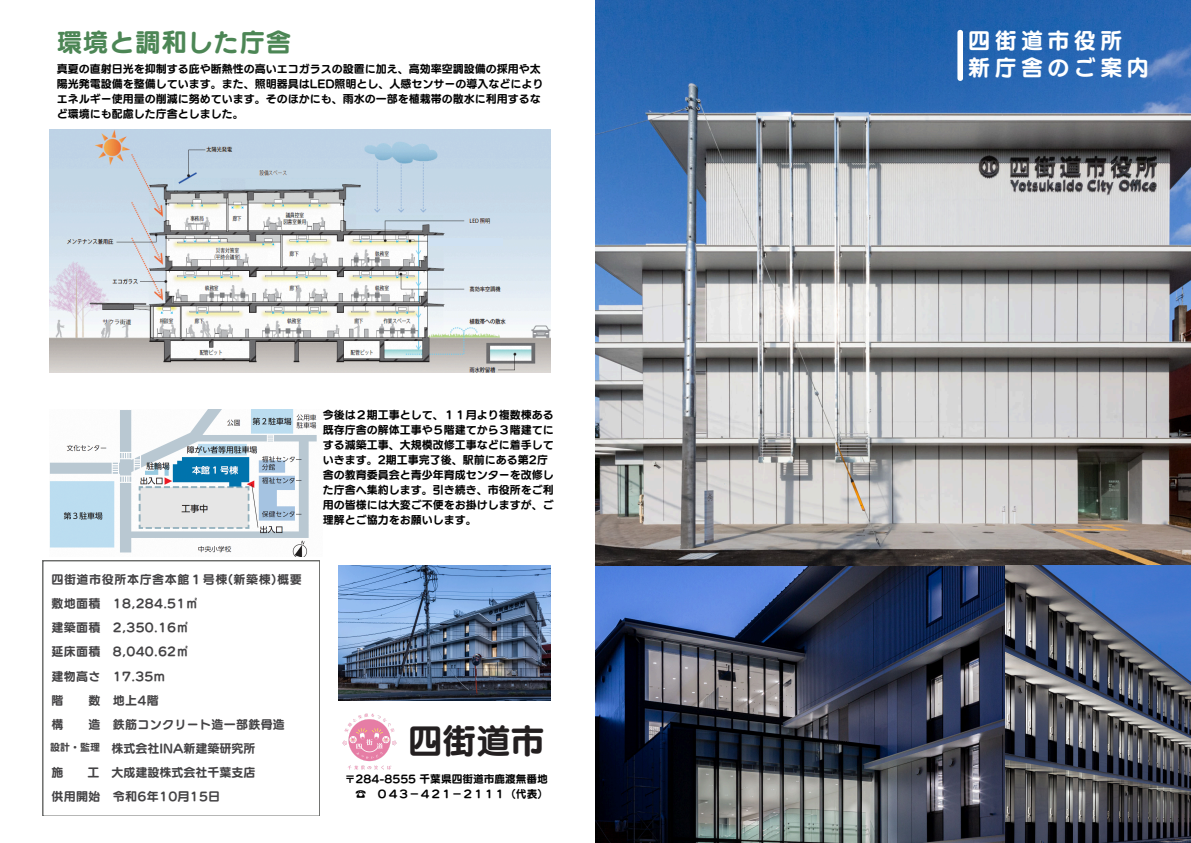
<style>
.page{position:relative;width:1191px;height:843px;background:#fff}
.page>*{position:absolute;margin:0;border:0;box-sizing:border-box;transform-origin:0 0}
.t1{font:34.2px "Canva UD Marugo Small Pr 6 N B";color:#231f20}
.t2{font:25.5px "Canva UD Marugo Small Pr 6 N B";letter-spacing:.025em;color:#4c8655}
.t3{font:22px "Canva UD Marugo Small Pr 6 N B";letter-spacing:.2em;color:#fff}
.t4{font:12px/24px "Canva UD Marugo Small Pr 6 N B";letter-spacing:.025em;color:#444345}
.t5{font:12px "Canva UD Marugo Small Pr 6 N B";color:#444345}
.t6{font:11px/15px "Canva UD Marugo Small Pr 6 N B";color:#000}
.t7{font:10.7px "Canva UD Marugo Small Pr 6 N B";color:#000}
.t8{font:10px "Canva UD Marugo Small Pr 6 N B";color:#444345}
</style>
<div class="page">
<svg style="left:43px;top:560px;width:277px;height:255px"></svg>
<img style="left:342px;top:713px;width:55px;height:57px">
<img style="left:50px;top:409px;width:267px;height:147px">
<img style="left:339px;top:565px;width:211px;height:135px">
<img style="left:50px;top:129px;width:500px;height:243px">
<div style="left:428px;top:238px;width:74px;height:7px;background:#cfe1f2"></div>
<img style="left:595px;top:0;width:595px;height:842px">
<svg style="left:957px;top:30px;width:6px;height:51px"></svg>
<h2 class="t2" style="left:57px;top:30px;width:236px">環境と調和した庁舎</h2>
<h2 class="t6" style="left:57px;top:61px;width:488px">真夏の直射日光を抑制する庇や断熱性の高いエコガラスの設置に加え、高効率空調設備の採用や太陽光発電設備を整備しています。また、照明器具はLED照明とし、人感センサーの導入などによりエネルギー使用量の削減に努めています。そのほかにも、雨水の一部を植栽帯の散水に利用するなど環境にも配慮した庁舎としました。</h2>
<h1 class="t4" style="left:51px;top:567px;width:252px">四街道市役所本庁舎本館１号棟(新築棟)概要敷地面積 18,284.51㎡<br>建築面積 2,350.16㎡<br>延床面積 8,040.62㎡<br>建物高さ 17.35m<br>階</h1>
<h1 class="t4" style="left:88px;top:687px;width:72px">数 地上4階</h1>
<h1 class="t4" style="left:51px;top:711px;width:13px">構</h1>
<h1 class="t4" style="left:88px;top:711px;width:198px">造 鉄筋コンクリート造一部鉄骨造</h1>
<h3 class="t5" style="left:111px;top:741px;width:146px">株式会社INA新建築研究所</h3>
<p class="t4" style="left:51px;top:759px;width:13px">施</p>
<p class="t8" style="left:50px;top:742px;width:51px">設計・監理</p>
<p class="t4" style="left:51px;top:759px;width:206px;text-indent:36px">工 大成建設株式会社千葉支店供用開始 令和6年10月15日</p>
<h2 class="t6" style="left:322px;top:407px;width:232px">今後は２期工事として、１１月より複数棟ある既存庁舎の解体工事や５階建てから３階建てにする減築工事、大規模改修工事などに着手していきます。2期工事完了後、駅前にある第2庁舎の教育委員会と青少年育成センターを改修した庁舎へ集約します。引き続き、市役所をご利用の皆様には大変ご不便をお掛けしますが、ご理解とご協力をお願いします。</h2>
<h4 class="t1" style="left:408px;top:723px;width:138px">四街道市</h4>
<h2 class="t7" style="left:345px;top:773px;width:204px">〒284-8555 千葉県四街道市鹿渡無番地</h2>
<p class="t7" style="left:355px;top:788px;width:194px">☎ ０４３－４２１－２１１１（代表）</p>
<p class="t3" style="left:968px;top:30px;width:155px">四街道市役所</p>
<p class="t3" style="left:968px;top:57px;width:182px">新庁舎のご案内</p>
<p class="t3" style="left:983px;top:39px;width:155px">四街道市役所</p>
<h4 class="t3" style="left:983px;top:66px;width:182px">新庁舎のご案内</h4>
</div>
